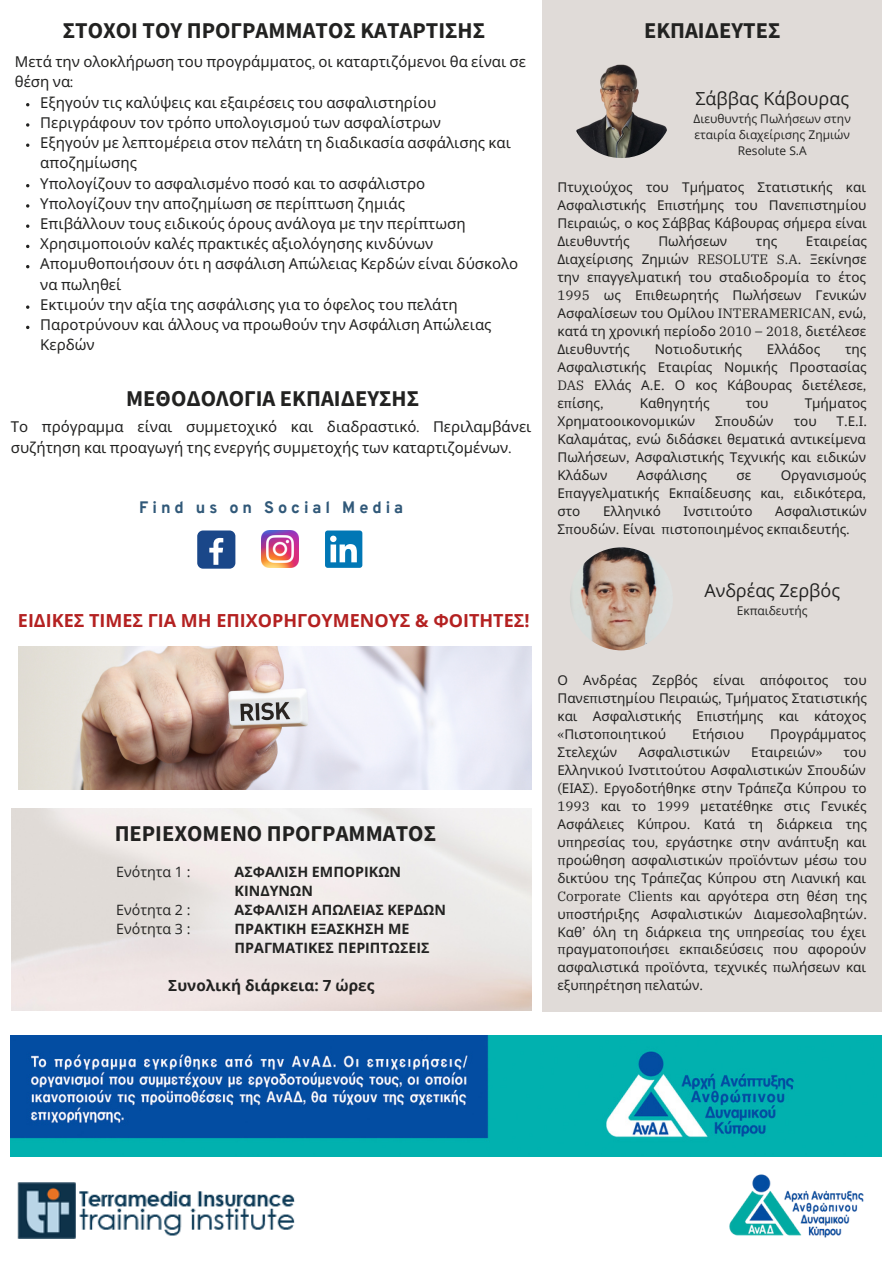
<style>
.page{position:relative;width:893px;height:1264px;background:#fff}
.page>*{position:absolute;margin:0;border:0;box-sizing:border-box;transform-origin:0 0}
.t1{font:700 22.5px "Source Sans Pro";color:#222221}
.t2{font:700 18px "Open Sans";color:#b42121}
.t3{font:18px "Open Sans";color:#222221}
.t4{font:800 16.2px "Overpass";letter-spacing:.245em;color:#315979}
.t5{font:700 15.3px "Open Sans";color:#222221}
.t6{font:15px/20.2px "Noto Sans";color:#222221}
.t7{font:700 14.25px/19px "Open Sans";color:#222221}
.t8{font:14.25px/19px "Open Sans";color:#222221}
.t9{font:13.5px/18px "Noto Sans";color:#222221;text-align:justify}
.t10{font:12px/16px "Open Sans";color:#222221;text-align:center}
.s1{font-family:"Agrandir";font-stretch:condensed}
.s2{font-family:"IBM Plex Serif"}
</style>
<div class="page">
<img style="left:19px;top:647px;width:512px;height:142px">
<img style="left:729px;top:1174px;width:135px;height:64px">
<img style="left:17px;top:1182px;width:278px;height:56px">
<div style="left:542px;top:0;width:339px;height:1011px;background:#e0dbd8"></div>
<img style="left:570px;top:55px;width:102px;height:103px;border-radius:50%">
<img style="left:11px;top:1035px;width:870px;height:121px">
<svg style="left:26px;top:123px;width:3px;height:4px"></svg>
<svg style="left:26px;top:143px;width:3px;height:4px"></svg>
<svg style="left:26px;top:204px;width:3px;height:4px"></svg>
<svg style="left:26px;top:224px;width:3px;height:4px"></svg>
<svg style="left:26px;top:305px;width:3px;height:4px"></svg>
<img style="left:570px;top:547px;width:102px;height:103px;border-radius:50%">
<div style="left:197px;top:530px;width:38px;height:38px;background:#1a4789;border-radius:6px"></div>
<svg style="left:209px;top:538px;width:14px;height:27px"></svg>
<img style="left:261px;top:530px;width:38px;height:38px">
<div style="left:325px;top:530px;width:37px;height:38px;background:#0177b5;border-radius:3px"></div>
<svg style="left:330px;top:535px;width:27px;height:27px"></svg>
<h1 class="t1" style="left:63px;top:16px;width:423px">ΣΤΟΧΟΙ ΤΟΥ ΠΡΟΓΡΑΜΜΑΤΟΣ ΚΑΤΑΡΤΙΣΗΣ</h1>
<p class="t6" style="left:15px;top:51px;width:513px">Μετά την ολοκλήρωση του προγράμματος<span class="s1">,</span> οι καταρτιζόμενοι θα είναι σε θέση να<span class="s1">:</span></p>
<p class="t6" style="left:40px;top:92px;width:479px">Εξηγούν τις καλύψεις και εξαιρέσεις του ασφαλιστηρίου Περιγράφουν τον τρόπο υπολογισμού των ασφαλίστρων<br>Εξηγούν με λεπτομέρεια στον πελάτη τη διαδικασία ασφάλισης και αποζημίωσης<br>Υπολογίζουν το ασφαλισμένο ποσό και το ασφάλιστρο Υπολογίζουν την αποζημίωση σε περίπτωση ζημιάς<br>Επιβάλλουν τους ειδικούς όρους ανάλογα με την περίπτωση Χρησιμοποιούν καλές πρακτικές αξιολόγησης κινδύνων Απομυθοποιήσουν ότι η ασφάλιση Απώλειας Κερδών είναι δύσκολο να πωληθεί<br>Εκτιμούν την αξία της ασφάλισης για το όφελος του πελάτη Παροτρύνουν και άλλους να προωθούν την Ασφάλιση Απώλειας Κερδών</p>
<h1 class="t1" style="left:126px;top:383px;width:294px">ΜΕΘΟΔΟΛΟΓΙΑ ΕΚΠΑΙΔΕΥΣΗΣ</h1>
<p class="t6" style="left:11px;top:416px;width:522px">Το πρόγραμμα είναι συμμετοχικό και διαδραστικό<span class="s1">.</span> Περιλαμβάνει συζήτηση και προαγωγή της ενεργής συμμετοχής των καταρτιζομένων<span class="s1">.</span></p>
<p class="t4" style="left:139px;top:500px;width:265px">Find us on Social Media</p>
<h2 class="t2" style="left:18px;top:608px;width:513px">ΕΙΔΙΚΕΣ ΤΙΜΕΣ ΓΙΑ ΜΗ ΕΠΙΧΟΡΗΓΟΥΜΕΝΟΥΣ &amp; ΦΟΙΤΗΤΕΣ!</h2>
<h1 class="t1" style="left:115px;top:818px;width:323px">ΠΕΡΙΕΧΟΜΕΝΟ ΠΡΟΓΡΑΜΜΑΤΟΣ</h1>
<p class="t8" style="left:116px;top:861px;width:76px">Ενότητα 1 :</p>
<p class="t8" style="left:116px;top:899px;width:76px">Ενότητα 2 :<br>Ενότητα 3 :</p>
<p class="t7" style="left:234px;top:861px;width:213px">ΑΣΦΑΛΙΣΗ ΕΜΠΟΡΙΚΩΝ<br>ΚΙΝΔΥΝΩΝ<br>ΑΣΦΑΛΙΣΗ ΑΠΩΛΕΙΑΣ ΚΕΡΔΩΝ<br>ΠΡΑΚΤΙΚΗ ΕΞΑΣΚΗΣΗ ΜΕ<br>ΠΡΑΓΜΑΤΙΚΕΣ ΠΕΡΙΠΤΩΣΕΙΣ</p>
<p class="t5" style="left:168px;top:974px;width:207px">Συνολική διάρκεια: 7 ώρες</p>
<h1 class="t1" style="left:644px;top:16px;width:138px">ΕΚΠΑΙΔΕΥΤΕΣ</h1>
<h2 class="t3" style="left:695px;top:85px;width:155px">Σάββας Κάβουρας</h2>
<p class="t10" style="left:693px;top:110px;width:159px">Διευθυντής Πωλήσεων στην εταιρία διαχείρισης Ζημιών<br>Resolute S.A</p>
<p class="t9" style="left:557px;top:178px;width:311px">Πτυχιούχος του Τμήματος Στατιστικής και Ασφαλιστικής Ε<span class="s2">π</span>ιστήμης του Πανε<span class="s2">π</span>ιστημίου Πειραιώς<span class="s2">,</span> ο κος Σάββας Κάβουρας σήμερα είναι Διευθυντής</p>
<p class="t9" style="left:557px;top:232px;width:311px;text-indent:248px">Εταιρείας Διαχείρισης Ζημιών <span class="s2">RESOLUTE S.A.</span> Ξεκίνησε την ε<span class="s2">π</span>αγγελματική του σταδιοδρομία το έτος <span class="s2">1995</span> ως Ε<span class="s2">π</span>ιθεωρητής Πωλήσεων Γενικών Ασφαλίσεων του Ομίλου <span class="s2">INTERAMERICAN,</span> ενώ<span class="s2">, </span>κατά τη χρονική <span class="s2">π</span>ερίοδο <span class="s2">2010 – 2018,</span> διετέλεσε Διευθυντής</p>
<p class="t9" style="left:658px;top:232px;width:70px">Πωλήσεων</p>
<p class="t9" style="left:755px;top:232px;width:23px">της</p>
<p class="t9" style="left:654px;top:340px;width:89px">Νοτιοδυτικής</p>
<p class="t9" style="left:766px;top:340px;width:55px">Ελλάδος</p>
<p class="t9" style="left:557px;top:340px;width:310px;text-indent:287px">της Ασφαλιστικής Εταιρίας Νομικής Προστασίας <span class="s2">DAS</span> Ελλάς Α<span class="s2">.</span>Ε<span class="s2">.</span> Ο κος Κάβουρας διετέλεσε<span class="s2">, </span>ε<span class="s2">π</span>ίσης<span class="s2">,</span></p>
<p class="t9" style="left:639px;top:394px;width:71px">Καθηγητής</p>
<p class="t9" style="left:745px;top:394px;width:24px">του</p>
<p class="t9" style="left:804px;top:394px;width:64px">Τμήματος</p>
<p class="t9" style="left:557px;top:412px;width:139px">Χρηματοοικονομικών</p>
<p class="t9" style="left:715px;top:412px;width:60px">Σ<span class="s2">π</span>ουδών</p>
<p class="t9" style="left:793px;top:412px;width:24px">του</p>
<p class="t9" style="left:557px;top:412px;width:311px;text-indent:279px">Τ<span class="s2">.</span>Ε<span class="s2">.</span>Ι<span class="s2">.<br></span>Καλαμάτας<span class="s2">,</span> ενώ διδάσκει θεματικά αντικείμενα Πωλήσεων<span class="s2">,</span> Ασφαλιστικής Τεχνικής και ειδικών Κλάδων</p>
<p class="t9" style="left:557px;top:466px;width:310px;text-indent:223px">Οργανισμούς Ε<span class="s2">π</span>αγγελματικής Εκ<span class="s2">π</span>αίδευσης και<span class="s2">,</span> ειδικότερα<span class="s2">, </span>στο</p>
<p class="t9" style="left:637px;top:466px;width:72px">Ασφάλισης</p>
<p class="t9" style="left:736px;top:466px;width:16px">σε</p>
<p class="t9" style="left:557px;top:502px;width:311px;text-indent:218px">Ασφαλιστικών<br>Σ<span class="s2">π</span>ουδών<span class="s2">.</span> Είναι <span class="s2">π</span>ιστο<span class="s2">π</span>οιημένος εκ<span class="s2">π</span>αιδευτής<span class="s2">.</span></p>
<p class="t9" style="left:603px;top:502px;width:59px">Ελληνικό</p>
<p class="t9" style="left:683px;top:502px;width:70px">Ινστιτούτο</p>
<h2 class="t3" style="left:704px;top:578px;width:137px">Ανδρέας Ζερβός</h2>
<p class="t10" style="left:736px;top:602px;width:72px">Εκπαιδευτής</p>
<p class="t9" style="left:557px;top:670px;width:311px">Ο Ανδρέας Ζερβός είναι α<span class="s2">π</span>όφοιτος του Πανε<span class="s2">π</span>ιστημίου Πειραιώς<span class="s2">,</span> Τμήματος Στατιστικής και Ασφαλιστικής Ε<span class="s2">π</span>ιστήμης και κάτοχος <span class="s2">«</span>Πιστο<span class="s2">π</span>οιητικού</p>
<p class="t9" style="left:692px;top:724px;width:53px">Ετήσιου</p>
<p class="t9" style="left:770px;top:724px;width:97px">Προγράμματος</p>
<p class="t9" style="left:557px;top:742px;width:61px">Στελεχών</p>
<p class="t9" style="left:638px;top:742px;width:93px">Ασφαλιστικών</p>
<p class="t9" style="left:751px;top:742px;width:73px">Εταιρειών<span class="s2">»</span></p>
<p class="t9" style="left:557px;top:742px;width:311px;text-indent:286px">του Ελληνικού Ινστιτούτου Ασφαλιστικών Σ<span class="s2">π</span>ουδών <span class="s2">(</span>ΕΙΑΣ<span class="s2">).</span> Εργοδοτήθηκε στην Τρά<span class="s2">π</span>εζα Κύ<span class="s2">π</span>ρου το <span class="s2">1993</span> και το <span class="s2">1999</span> μετατέθηκε στις Γενικές Ασφάλειες Κύ<span class="s2">π</span>ρου<span class="s2">.</span> Κατά τη διάρκεια της υ<span class="s2">π</span>ηρεσίας του<span class="s2">,</span> εργάστηκε στην ανά<span class="s2">π</span>τυξη και <span class="s2">π</span>ροώθηση ασφαλιστικών <span class="s2">π</span>ροϊόντων μέσω του δικτύου της Τρά<span class="s2">π</span>εζας Κύ<span class="s2">π</span>ρου στη Λιανική και <span class="s2">Corporate Clients</span> και αργότερα στη θέση της υ<span class="s2">π</span>οστήριξης Ασφαλιστικών Διαμεσολαβητών<span class="s2">.<br></span>Καθ<span class="s2">’</span> όλη τη διάρκεια της υ<span class="s2">π</span>ηρεσίας του έχει <span class="s2">π</span>ραγματο<span class="s2">π</span>οιήσει εκ<span class="s2">π</span>αιδεύσεις <span class="s2">π</span>ου αφορούν ασφαλιστικά <span class="s2">π</span>ροϊόντα<span class="s2">,</span> τεχνικές <span class="s2">π</span>ωλήσεων και εξυ<span class="s2">π</span>ηρέτηση <span class="s2">π</span>ελατών<span class="s2">.</span></p>
</div>
